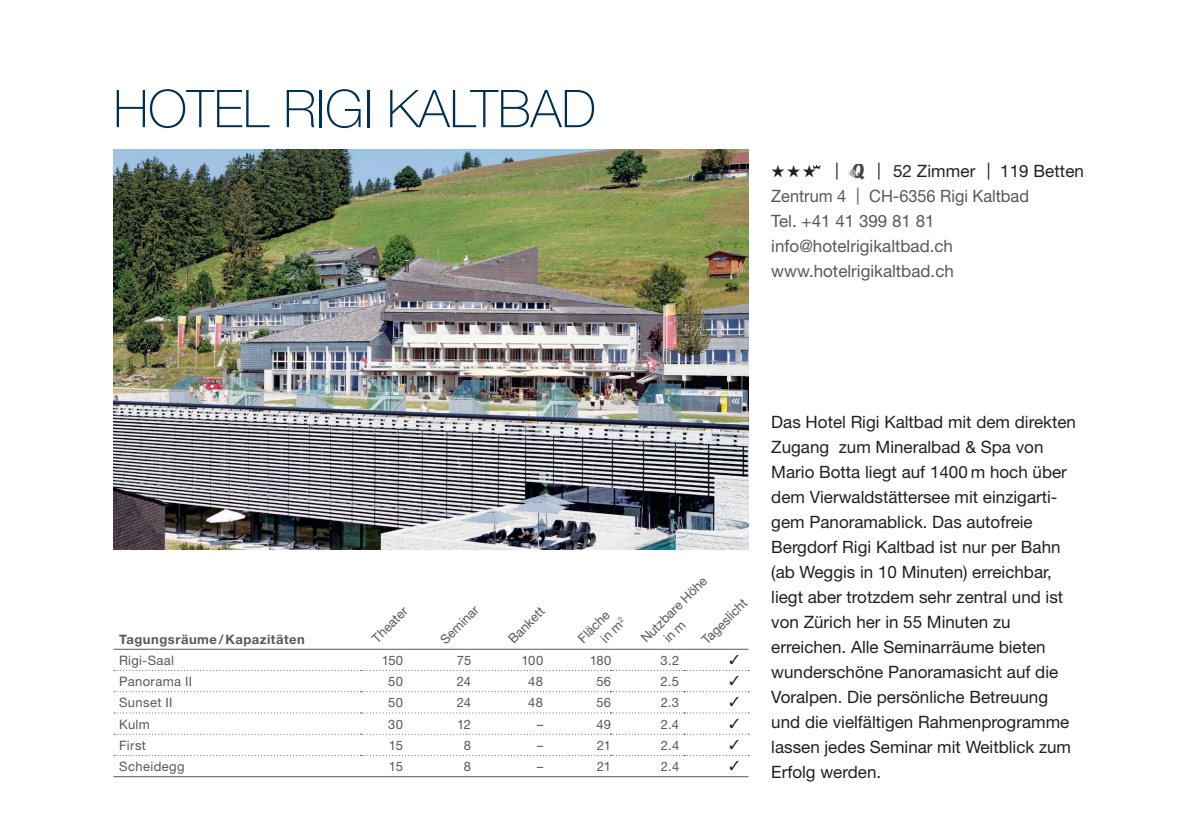
<style>
.page{position:relative;width:1191px;height:840px;background:#fff}
.page>*{position:absolute;margin:0;border:0;box-sizing:border-box;transform-origin:0 0}
.t1{font:100 52px "Helvetica Neue LT Std";color:#002f50}
.t2{font:17px/25px "Helvetica Neue LT Std";color:#231f20}
.t3{font:17px/25px "Helvetica Neue LT Std";color:#57585a;scale:.96 1}
.t4{font:13px/16px "Helvetica Neue LT Std";letter-spacing:.025em;color:#57585a}
.t5{font:700 13px "Helvetica Neue LT Std";letter-spacing:.04em;color:#57585a}
</style>
<div class="page">
<img style="left:848px;top:164px;width:17px;height:15px">
<img style="left:113px;top:149px;width:635px;height:400px">
<hr style="left:113px;top:648px;width:248px;height:1px;background:#57585a">
<hr style="left:361px;top:648px;width:249px;height:1px;background:#57585a">
<hr style="left:610px;top:648px;width:74px;height:1px;background:#57585a">
<hr style="left:684px;top:648px;width:64px;height:1px;background:#57585a">
<hr style="left:113px;top:775px;width:248px;height:1px;background:#57585a">
<hr style="left:361px;top:775px;width:249px;height:1px;background:#57585a">
<hr style="left:610px;top:775px;width:74px;height:1px;background:#57585a">
<hr style="left:684px;top:775px;width:64px;height:1px;background:#57585a">
<svg style="left:812px;top:164px;width:9px;height:5px"></svg>
<svg style="left:114px;top:670px;width:635px;height:1px"></svg>
<svg style="left:114px;top:691px;width:635px;height:2px"></svg>
<svg style="left:114px;top:712px;width:635px;height:2px"></svg>
<svg style="left:114px;top:733px;width:635px;height:2px"></svg>
<svg style="left:114px;top:754px;width:635px;height:2px"></svg>
<h1 class="t1" style="left:113px;top:79px;width:484px">HOTEL RIGI KALTBAD</h1>
<p class="t2" style="left:771px;top:157px;width:69px">★ ★ ★ |</p>
<p class="t2" style="left:877px;top:158px;width:208px">| 52 Zimmer | 119 Betten</p>
<p class="t3" style="left:771px;top:183px;width:270px">Zentrum 4 | CH-6356 Rigi Kaltbad<br>Tel. +41 41 399 81 81 info@hotelrigikaltbad.ch www.hotelrigikaltbad.ch</p>
<p class="t5" style="left:119px;top:630px;width:187px">Tagungsräume / Kapazitäten</p>
<p class="t4" style="left:368px;top:634px;width:46px;rotate:-45deg">Theater</p>
<p class="t4" style="left:437px;top:635px;width:49px;rotate:-45deg">Seminar</p>
<p class="t4" style="left:505px;top:634px;width:47px;rotate:-45deg">Bankett</p>
<p class="t4" style="left:586px;top:622px;width:31px;text-indent:-16px;rotate:-45deg">Fläche in m<sup>2</sup></p>
<p class="t4" style="left:637px;top:634px;width:89px;rotate:-45deg">Nutzbare Höhe</p>
<p class="t4" style="left:698px;top:635px;width:60px;rotate:-45deg">Tageslicht</p>
<p class="t4" style="left:119px;top:651px;width:56px">Rigi-Saal</p>
<p class="t4" style="left:382px;top:651px;width:23px">150</p>
<p class="t4" style="left:457px;top:651px;width:16px">75</p>
<p class="t4" style="left:521px;top:651px;width:23px">100</p>
<p class="t4" style="left:589px;top:651px;width:23px">180</p>
<p class="t4" style="left:660px;top:651px;width:20px">3.2</p>
<p class="t4" style="left:119px;top:673px;width:75px">Panorama II</p>
<p class="t4" style="left:388px;top:673px;width:16px">50</p>
<p class="t4" style="left:457px;top:673px;width:16px">24</p>
<p class="t4" style="left:528px;top:673px;width:16px">48</p>
<p class="t4" style="left:596px;top:673px;width:16px">56</p>
<p class="t4" style="left:660px;top:673px;width:20px">2.5</p>
<p class="t4" style="left:119px;top:694px;width:55px">Sunset II</p>
<p class="t4" style="left:388px;top:694px;width:16px">50</p>
<p class="t4" style="left:457px;top:694px;width:16px">24</p>
<p class="t4" style="left:528px;top:694px;width:16px">48</p>
<p class="t4" style="left:596px;top:694px;width:16px">56</p>
<p class="t4" style="left:660px;top:694px;width:20px">2.3</p>
<p class="t4" style="left:119px;top:715px;width:32px">Kulm</p>
<p class="t4" style="left:388px;top:715px;width:16px">30</p>
<p class="t4" style="left:457px;top:715px;width:16px">12</p>
<p class="t4" style="left:536px;top:715px;width:8px">–</p>
<p class="t4" style="left:596px;top:715px;width:16px">49</p>
<p class="t4" style="left:661px;top:715px;width:20px">2.4</p>
<p class="t4" style="left:119px;top:736px;width:28px">First</p>
<p class="t4" style="left:389px;top:736px;width:16px">15</p>
<p class="t4" style="left:464px;top:736px;width:9px">8</p>
<p class="t4" style="left:536px;top:736px;width:8px">–</p>
<p class="t4" style="left:597px;top:736px;width:16px">21</p>
<p class="t4" style="left:661px;top:736px;width:20px">2.4</p>
<p class="t4" style="left:119px;top:757px;width:67px">Scheidegg</p>
<p class="t4" style="left:389px;top:757px;width:16px">15</p>
<p class="t4" style="left:464px;top:757px;width:9px">8</p>
<p class="t4" style="left:536px;top:757px;width:8px">–</p>
<p class="t4" style="left:597px;top:757px;width:16px">21</p>
<p class="t4" style="left:661px;top:757px;width:20px">2.4</p>
<p class="t2" style="left:771px;top:408px;width:306px">Das Hotel Rigi Kaltbad mit dem direkten Zugang zum Mineralbad &amp; Spa von Mario Botta liegt auf 1400 m hoch über dem Vierwaldstättersee mit einzigarti&shy;gem Panoramablick. Das autofreie Bergdorf Rigi Kaltbad ist nur per Bahn (ab Weggis in 10 Minuten) erreichbar, liegt aber trotzdem sehr zentral und ist von Zürich her in 55 Minuten zu erreichen. Alle Seminarräume bieten wunderschöne Panoramasicht auf die Voralpen. Die persönliche Betreuung und die vielfältigen Rahmenprogramme lassen jedes Seminar mit Weitblick zum Erfolg werden.</p>
</div>
